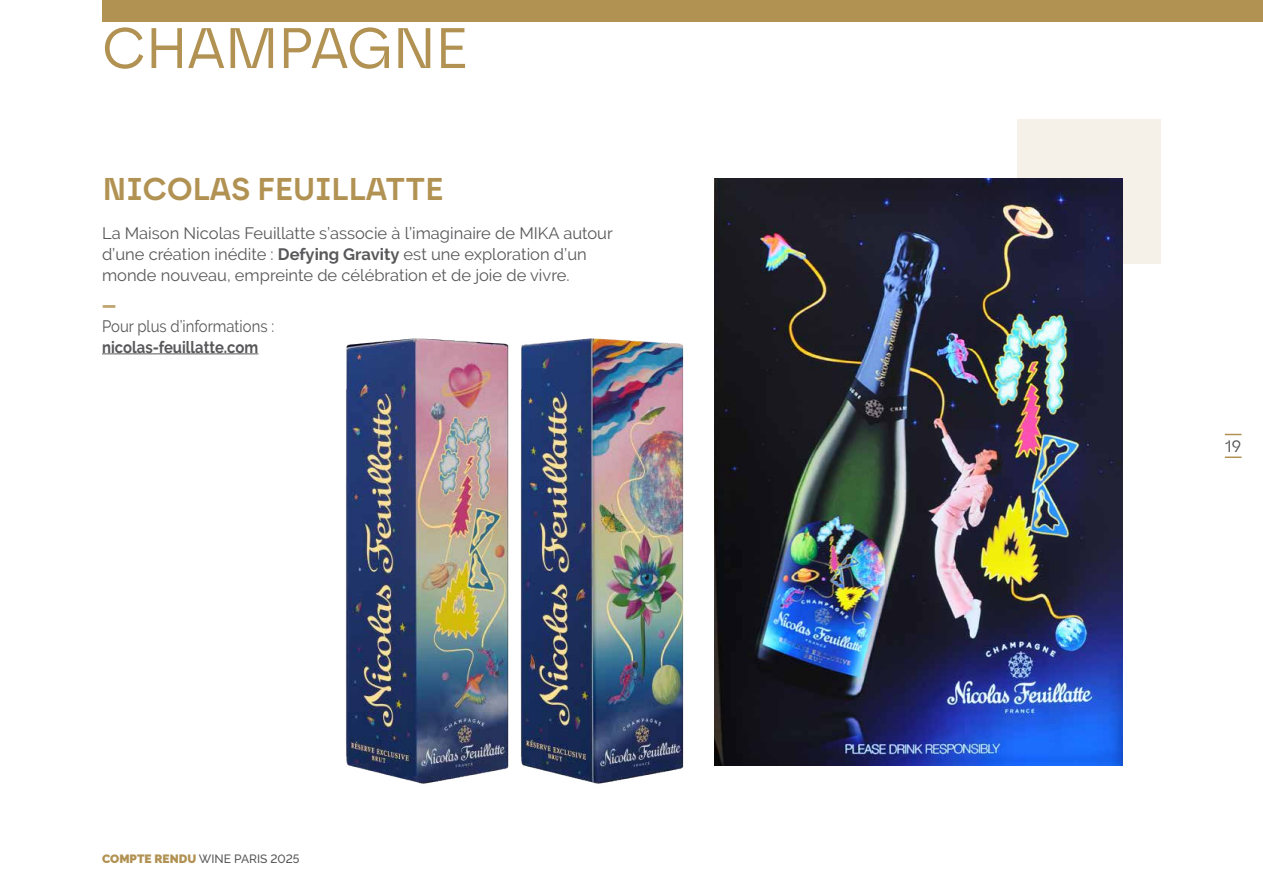
<style>
.page{position:relative;width:1263px;height:893px;background:#fff}
.page>*{position:absolute;margin:0;border:0;box-sizing:border-box;transform-origin:0 0}
.t1{font:57px "Safiro";color:#b19253}
.t2{font:600 31.5px "Safiro";color:#b19253}
.t3{font:16.5px/21px "Raleway";color:#58585a}
.t4{font:16.5px "Raleway";color:#58585a;scale:.9 1}
.t5{font:700 16.5px "Raleway";color:#58585a;scale:.9 1}
.t6{font:16.5px "Safiro";color:#58585a}
.t7{font:900 16.5px "Raleway";color:#c0a672;scale:.9 1}
.t8{font:500 12px "Raleway";color:#58585a}
.s1{font-weight:700}
.s2{font-weight:900;color:#b19253}
</style>
<div class="page">
<div style="left:1017px;top:119px;width:144px;height:145px;background:#f5f0e8"></div>
<div style="left:102px;top:0;width:1161px;height:21px;background:#b19253"></div>
<img style="left:714px;top:179px;width:409px;height:586px">
<svg style="left:1225px;top:434px;width:16px;height:1px"></svg>
<svg style="left:1225px;top:456px;width:16px;height:2px"></svg>
<hr style="left:102px;top:353px;width:156px;height:1px;background:#58585a">
<img style="left:346px;top:304px;width:377px;height:480px">
<h1 class="t1" style="left:102px;top:15px;width:368px">CHAMPAGNE</h1>
<h2 class="t2" style="left:103px;top:170px;width:342px">NICOLAS FEUILLATTE</h2>
<p class="t3" style="left:102px;top:223px;width:512px">La Maison Nicolas Feuillatte s’associe à l’imaginaire de MIKA autour d’une création inédite : <span class="s1">Defying Gravity</span> est une exploration d’un monde nouveau, empreinte de célébration et de joie de vivre.</p>
<p class="t7" style="left:102px;top:295px;width:17px">—</p>
<p class="t4" style="left:102px;top:316px;width:193px">Pour plus d’informations :</p>
<p class="t5" style="left:102px;top:337px;width:175px">nicolas-feuillatte.com</p>
<p class="t8" style="left:102px;top:852px;width:199px"><span class="s2">COMPTE RENDU</span> WINE PARIS 2025</p>
<p class="t6" style="left:1225px;top:437px;width:18px">19</p>
</div>
